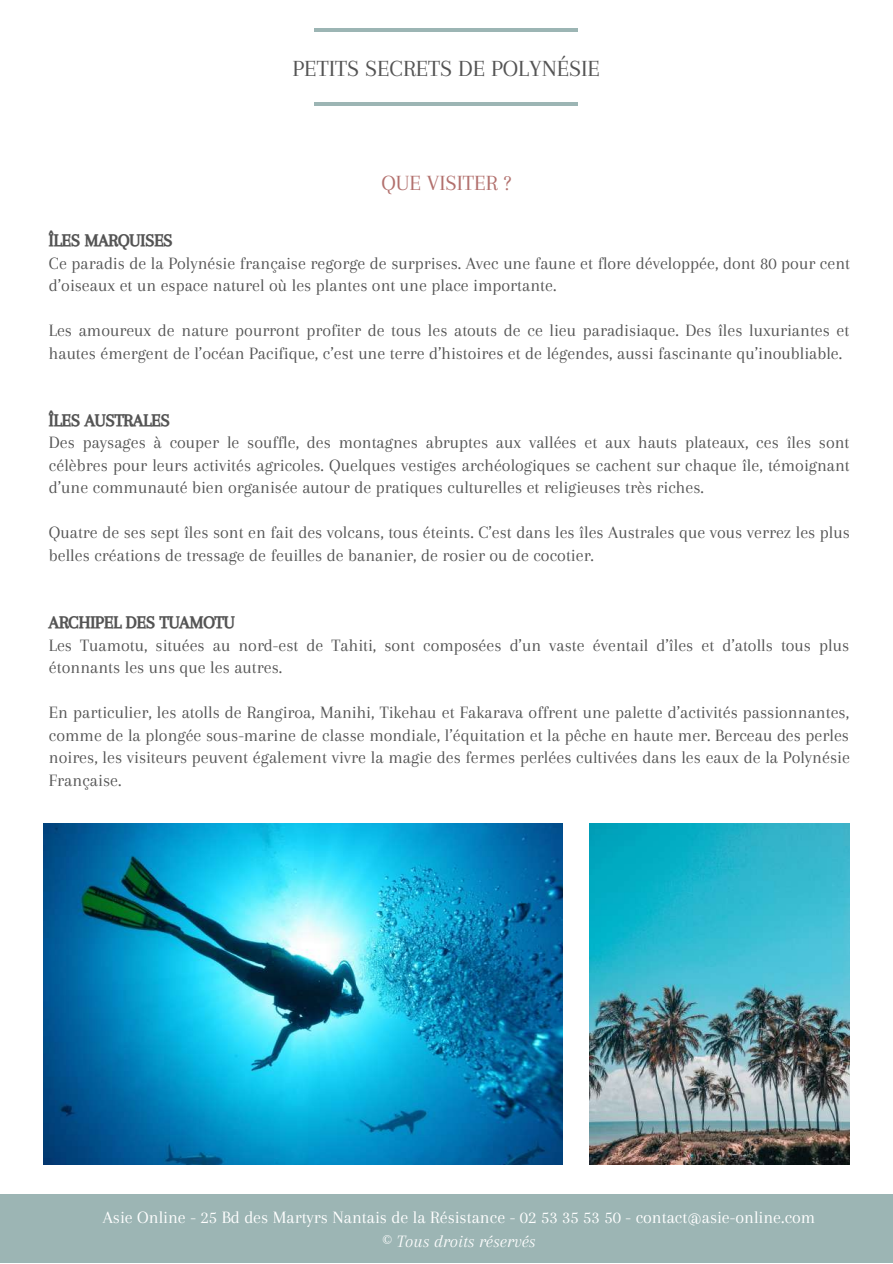
<style>
.page{position:relative;width:893px;height:1264px;background:#fff}
.page>*{position:absolute;margin:0;border:0;box-sizing:border-box;transform-origin:0 0}
.t1{font:24px "Arapey";color:#545454}
.t2{font:22.5px "Arapey";color:#b2706d}
.t3{font:18px/22.5px "Arapey";color:#545454}
.t4{font:18px/24.8px "Arapey";color:#fff;text-align:center}
.t5{font:18px "CA Generated";color:#545454}
.t6{font:800 15px/20.2px "Open Sans";color:#fff;text-align:center}
.s1{font-style:italic}
</style>
<div class="page">
<hr style="left:315px;top:102px;width:263px;height:3px;background:#9cb5b4">
<hr style="left:315px;top:28px;width:263px;height:3px;background:#9cb5b4">
<div style="left:0;top:1194px;width:892px;height:68px;background:#9cb5b4"></div>
<img style="left:43px;top:823px;width:519px;height:341px">
<img style="left:589px;top:823px;width:260px;height:341px">
<h1 class="t1" style="left:292px;top:55px;width:309px">PETITS SECRETS DE POLYNÉSIE</h1>
<p class="t2" style="left:381px;top:171px;width:131px">QUE VISITER ?</p>
<p class="t5" style="left:49px;top:230px;width:125px">ÎLES MARQUISES</p>
<p class="t3" style="left:49px;top:251px;width:802px">Ce paradis de la Polynésie française regorge de surprises. Avec une faune et flore développée, dont 80 pour cent d’oiseaux et un espace naturel où les plantes ont une place importante.</p>
<p class="t3" style="left:49px;top:319px;width:801px">Les amoureux de nature pourront profiter de tous les atouts de ce lieu paradisiaque. Des îles luxuriantes et hautes émergent de l’océan Pacifique, c’est une terre d’histoires et de légendes, aussi fascinante qu’inoubliable.</p>
<p class="t5" style="left:49px;top:410px;width:122px">ÎLES AUSTRALES</p>
<p class="t3" style="left:49px;top:431px;width:802px;text-align:justify">Des paysages à couper le souffle, des montagnes abruptes aux vallées et aux hauts plateaux, ces îles sont célèbres pour leurs activités agricoles. Quelques vestiges archéologiques se cachent sur chaque île, témoignant d’une communauté bien organisée autour de pratiques culturelles et religieuses très riches.</p>
<p class="t3" style="left:49px;top:521px;width:802px">Quatre de ses sept îles sont en fait des volcans, tous éteints. C’est dans les îles Australes que vous verrez les plus belles créations de tressage de feuilles de bananier, de rosier ou de cocotier.</p>
<p class="t5" style="left:49px;top:612px;width:187px">ARCHIPEL DES TUAMOTU</p>
<p class="t3" style="left:49px;top:634px;width:801px">Les Tuamotu, situées au nord-est de Tahiti, sont composées d’un vaste éventail d’îles et d’atolls tous plus étonnants les uns que les autres.</p>
<p class="t3" style="left:49px;top:701px;width:802px;text-align:justify">En particulier, les atolls de Rangiroa, Manihi, Tikehau et Fakarava offrent une palette d’activités passionnantes, comme de la plongée sous-marine de classe mondiale, l’équitation et la pêche en haute mer. Berceau des perles noires, les visiteurs peuvent également vivre la magie des fermes perlées cultivées dans les eaux de la Polynésie Française.</p>
<p class="t4" style="left:103px;top:1204px;width:714px">Asie Online - 25 Bd des Martyrs Nantais de la Résistance - 02 53 35 53 50 - contact@asie-online.com © <span class="s1">Tous droits réservés</span></p>
<p class="t6" style="left:144px;top:1207px;width:632px">Asie Online - 1 Beauregard 44120 Vertou - 02 53 35 53 50 - contact@asie-online.com © <span class="s1">Tous droits réservés</span></p>
</div>
